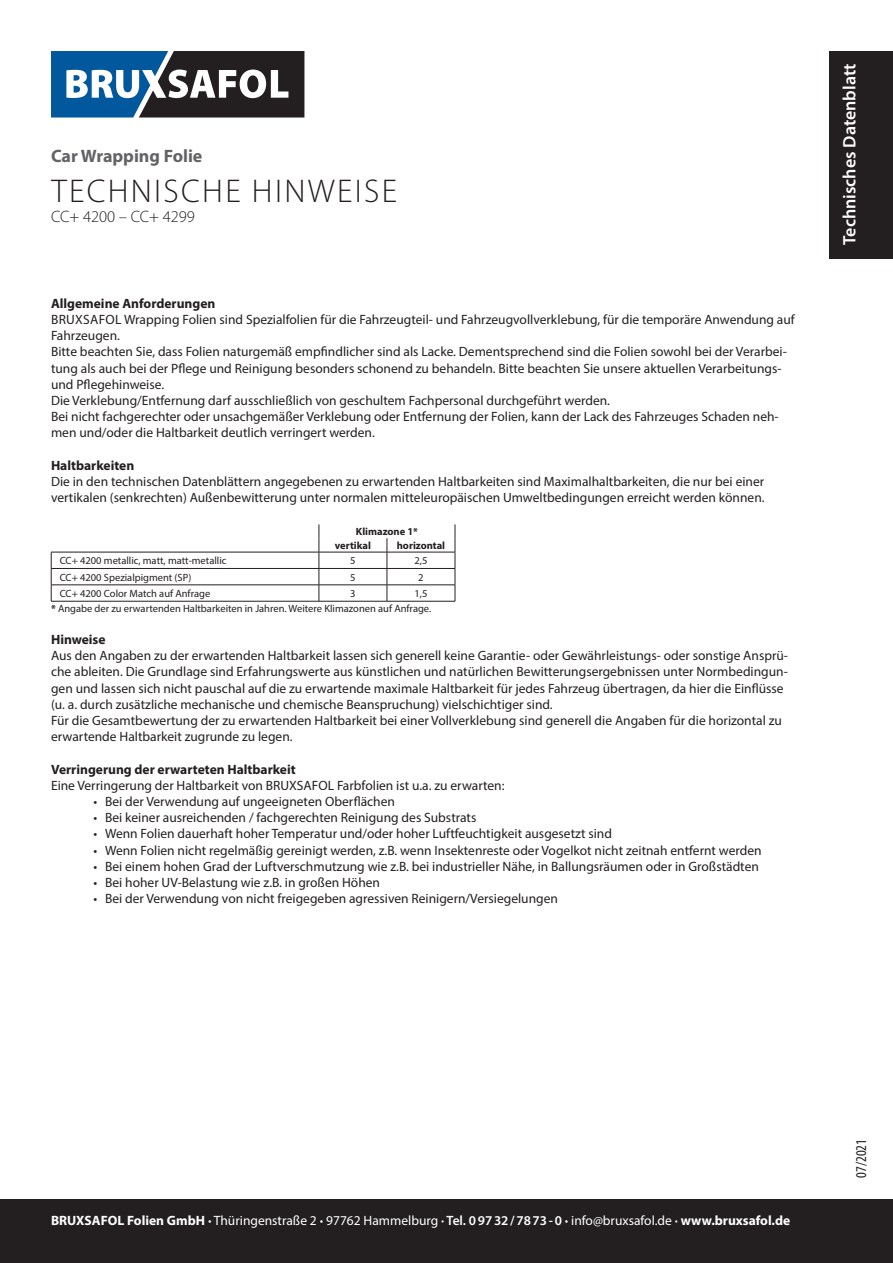
<style>
.page{position:relative;width:893px;height:1263px;background:#fff}
.page>*{position:absolute;margin:0;border:0;box-sizing:border-box;transform-origin:0 0}
.t1{font:300 33px "Myriad Pro";letter-spacing:.07em;color:#231f20}
.t2{font:600 18px "Myriad Pro";color:#fff}
.t3{font:700 18px "Myriad Pro";color:#636366}
.t4{font:300 16.5px "Myriad Pro";color:#231f20}
.t5{font:condensed 15px "Myriad Pro";color:#231f20}
.t6{font:13.5px/16.2px "Myriad Pro";color:#231f20}
.t7{font:13.5px "Myriad Pro";color:#fff}
.t8{font:700 13.5px "Myriad Pro";color:#231f20}
.t9{font:10.5px "Myriad Pro";color:#231f20}
.t10{font:700 10.5px "Myriad Pro";color:#231f20}
.s1{font-weight:700}
.s2{font-weight:600}
</style>
<div class="page">
<div style="left:0;top:1199px;width:893px;height:64px;background:#231f20"></div>
<svg style="left:51px;top:51px;width:253px;height:67px"></svg>
<div style="left:829px;top:51px;width:64px;height:207px;background:#231f20"></div>
<hr style="left:51px;top:568px;width:268px;height:1px;background:#231f20">
<hr style="left:319px;top:568px;width:68px;height:1px;background:#231f20">
<hr style="left:387px;top:568px;width:68px;height:1px;background:#231f20">
<hr style="left:51px;top:585px;width:268px;height:1px;background:#231f20">
<svg style="left:51px;top:553px;width:1px;height:48px"></svg>
<hr style="left:319px;top:585px;width:68px;height:1px;background:#231f20">
<hr style="left:387px;top:585px;width:68px;height:1px;background:#231f20">
<hr style="left:51px;top:601px;width:268px;height:1px;background:#231f20">
<hr style="left:319px;top:601px;width:68px;height:1px;background:#231f20">
<hr style="left:387px;top:601px;width:68px;height:1px;background:#231f20">
<svg style="left:387px;top:538px;width:1px;height:63px"></svg>
<hr style="left:319px;top:552px;width:68px;height:1px;background:#231f20">
<hr style="left:387px;top:552px;width:68px;height:1px;background:#231f20">
<svg style="left:455px;top:524px;width:1px;height:77px"></svg>
<svg style="left:319px;top:524px;width:1px;height:77px"></svg>
<hr style="left:51px;top:552px;width:268px;height:1px;background:#231f20">
<p class="t3" style="left:51px;top:145px;width:153px">Car Wrapping Folie</p>
<p class="t1" style="left:51px;top:171px;width:347px">TECHNISCHE HINWEISE</p>
<p class="t4" style="left:51px;top:206px;width:145px">CC+ 4200 – CC+ 4299</p>
<p class="t8" style="left:51px;top:294px;width:166px">Allgemeine Anforderungen</p>
<p class="t6" style="left:51px;top:311px;width:745px">BRUXSAFOL Wrapping Folien sind Spezialfolien für die Fahrzeugteil- und Fahrzeugvollverklebung, für die temporäre Anwendung auf<br>Fahrzeugen.</p>
<p class="t6" style="left:51px;top:344px;width:737px">Bitte beachten Sie, dass Folien naturgemäß empfindlicher sind als Lacke. Dementsprechend sind die Folien sowohl bei der Verarbei&shy;tung als auch bei der Pflege und Reinigung besonders schonend zu behandeln. Bitte beachten Sie unsere aktuellen Verarbeitungs&shy;und Pflegehinweise.</p>
<p class="t6" style="left:51px;top:392px;width:560px">Die Verklebung/Entfernung darf ausschließlich von geschultem Fachpersonal durchgeführt werden.</p>
<p class="t6" style="left:51px;top:408px;width:729px">Bei nicht fachgerechter oder unsachgemäßer Verklebung oder Entfernung der Folien, kann der Lack des Fahrzeuges Schaden neh&shy;men und/oder die Haltbarkeit deutlich verringert werden.</p>
<p class="t8" style="left:51px;top:456px;width:85px">Haltbarkeiten</p>
<p class="t6" style="left:51px;top:473px;width:715px">Die in den technischen Datenblättern angegebenen zu erwartenden Haltbarkeiten sind Maximalhaltbarkeiten, die nur bei einer vertikalen (senkrechten) Außenbewitterung unter normalen mitteleuropäischen Umweltbedingungen erreicht werden können.</p>
<p class="t10" style="left:356px;top:525px;width:64px">Klimazone 1*</p>
<p class="t10" style="left:335px;top:539px;width:38px">vertikal</p>
<p class="t10" style="left:397px;top:539px;width:50px">horizontal</p>
<p class="t9" style="left:60px;top:554px;width:168px">CC+ 4200 metallic, matt, matt-metallic</p>
<p class="t9" style="left:350px;top:554px;width:7px">5</p>
<p class="t9" style="left:414px;top:554px;width:14px">2,5</p>
<p class="t9" style="left:60px;top:571px;width:133px">CC+ 4200 Spezialpigment (SP)</p>
<p class="t9" style="left:350px;top:571px;width:7px">5</p>
<p class="t9" style="left:418px;top:571px;width:7px">2</p>
<p class="t9" style="left:60px;top:587px;width:152px">CC+ 4200 Color Match auf Anfrage</p>
<p class="t9" style="left:350px;top:587px;width:7px">3</p>
<p class="t9" style="left:414px;top:587px;width:14px">1,5</p>
<p class="t9" style="left:51px;top:602px;width:382px"><span class="s1">*</span> Angabe der zu erwartenden Haltbarkeiten in Jahren. Weitere Klimazonen auf Anfrage.</p>
<p class="t8" style="left:51px;top:631px;width:56px">Hinweise</p>
<p class="t6" style="left:51px;top:647px;width:738px">Aus den Angaben zu der erwartenden Haltbarkeit lassen sich generell keine Garantie- oder Gewährleistungs- oder sonstige Ansprü&shy;che ableiten. Die Grundlage sind Erfahrungswerte aus künstlichen und natürlichen Bewitterungsergebnissen unter Normbedingun&shy;gen und lassen sich nicht pauschal auf die zu erwartende maximale Haltbarkeit für jedes Fahrzeug übertragen, da hier die Einflüsse (u. a. durch zusätzliche mechanische und chemische Beanspruchung) vielschichtiger sind.</p>
<p class="t6" style="left:51px;top:712px;width:732px">Für die Gesamtbewertung der zu erwartenden Haltbarkeit bei einer Vollverklebung sind generell die Angaben für die horizontal zu erwartende Haltbarkeit zugrunde zu legen.</p>
<p class="t8" style="left:51px;top:760px;width:246px">Verringerung der erwarteten Haltbarkeit</p>
<p class="t6" style="left:51px;top:777px;width:455px">Eine Verringerung der Haltbarkeit von BRUXSAFOL Farbfolien ist u.a. zu erwarten:</p>
<p class="t6" style="left:94px;top:793px;width:303px">• Bei der Verwendung auf ungeeigneten Oberflächen</p>
<p class="t6" style="left:94px;top:809px;width:384px">• Bei keiner ausreichenden / fachgerechten Reinigung des Substrats</p>
<p class="t6" style="left:94px;top:826px;width:520px">• Wenn Folien dauerhaft hoher Temperatur und/oder hoher Luftfeuchtigkeit ausgesetzt sind</p>
<p class="t6" style="left:94px;top:842px;width:670px">• Wenn Folien nicht regelmäßig gereinigt werden, z.B. wenn Insektenreste oder Vogelkot nicht zeitnah entfernt werden</p>
<p class="t6" style="left:94px;top:858px;width:667px">• Bei einem hohen Grad der Luftverschmutzung wie z.B. bei industrieller Nähe, in Ballungsräumen oder in Großstädten</p>
<p class="t6" style="left:94px;top:874px;width:288px">• Bei hoher UV-Belastung wie z.B. in großen Höhen</p>
<p class="t6" style="left:94px;top:890px;width:466px">• Bei der Verwendung von nicht freigegeben agressiven Reinigern/Versiegelungen</p>
<h2 class="t2" style="left:838px;top:245px;width:182px;rotate:-90deg">Technisches Datenblatt</h2>
<p class="t7" style="left:51px;top:1212px;width:741px"><span class="s1">BRUXSAFOL Folien GmbH ·</span> Thüringenstraße 2 <span class="s1">·</span> 97762 Hammelburg <span class="s2">· Tel. 09732/7873-0</span> <span class="s1">·</span> info@bruxsafol.de <span class="s2">·</span> <span class="s1">www.bruxsafol.de</span></p>
<p class="t5" style="left:852px;top:1178px;width:40px;rotate:-90deg">07/2021</p>
</div>
